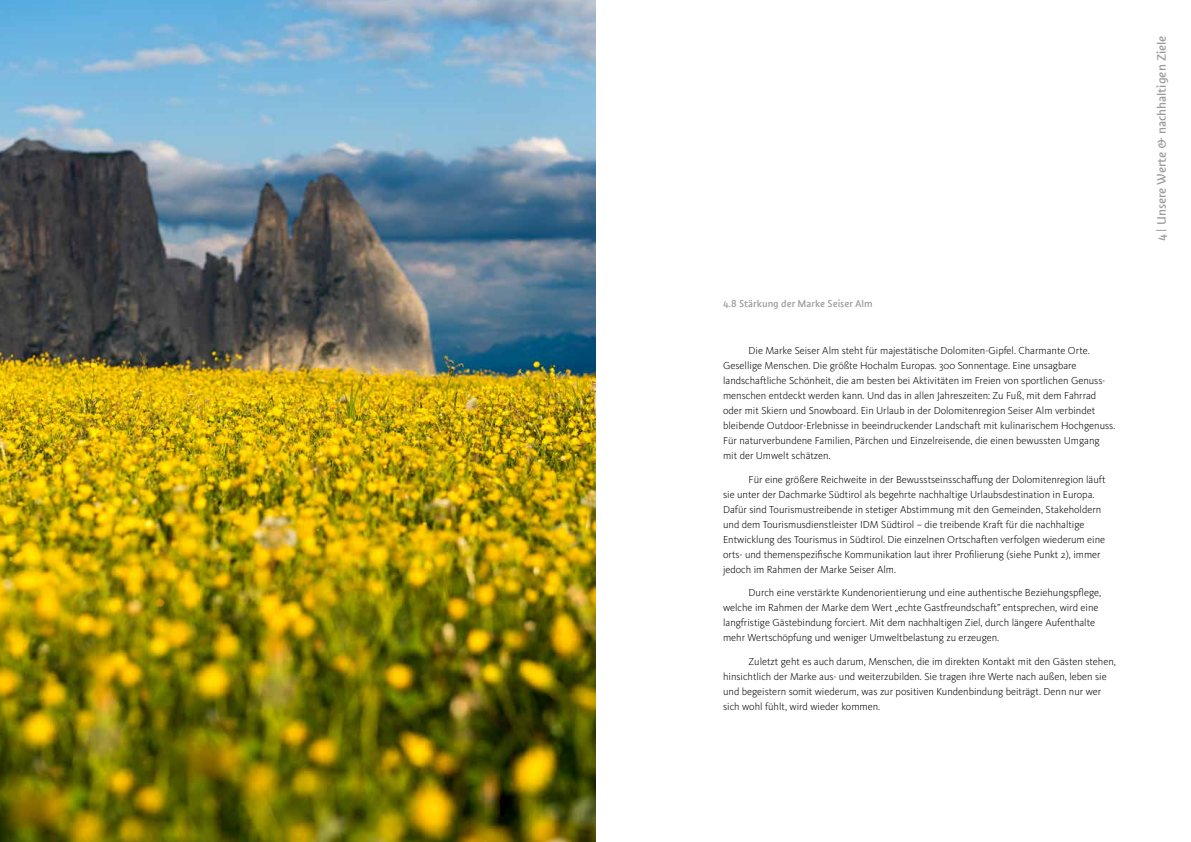
<style>
.page{position:relative;width:1191px;height:842px;background:#fff}
.page>*{position:absolute;margin:0;border:0;box-sizing:border-box;transform-origin:0 0}
.t1{font:13px "Suedtirol Next TT";color:#9d9a9a}
.t2{font:300 10.5px/15px "Kievit OT";color:#000}
.t3{font:10.5px "Suedtirol Next TT";color:#9d9a9a}
</style>
<div class="page">
<img style="left:0;top:0;width:595px;height:842px">
<p class="t3" style="left:723px;top:298px;width:151px">4.8 Stärkung der Marke Seiser Alm</p>
<p class="t2" style="left:723px;top:343px;width:394px;text-indent:26px">Die Marke Seiser Alm steht für majestätische Dolomiten-Gipfel. Charmante Orte.<br>Gesellige Menschen. Die größte Hochalm Europas. 300 Sonnentage. Eine unsagbare landschaftliche Schönheit, die am besten bei Aktivitäten im Freien von sportlichen Genuss&shy;menschen entdeckt werden kann. Und das in allen Jahreszeiten: Zu Fuß, mit dem Fahrrad oder mit Skiern und Snowboard. Ein Urlaub in der Dolomitenregion Seiser Alm verbindet bleibende Outdoor-Erlebnisse in beeindruckender Landschaft mit kulinarischem Hochgenuss.<br>Für naturverbundene Familien, Pärchen und Einzelreisende, die einen bewussten Umgang mit der Umwelt schätzen.</p>
<p class="t2" style="left:723px;top:472px;width:384px;text-indent:26px">Für eine größere Reichweite in der Bewusstseinsschaffung der Dolomitenregion läuft sie unter der Dachmarke Südtirol als begehrte nachhaltige Urlaubsdestination in Europa.<br>Dafür sind Tourismustreibende in stetiger Abstimmung mit den Gemeinden, Stakeholdern und dem Tourismusdienstleister IDM Südtirol – die treibende Kraft für die nachhaltige Entwicklung des Tourismus in Südtirol. Die einzelnen Ortschaften verfolgen wiederum eine orts- und themenspezifische Kommunikation laut ihrer Profilierung (siehe Punkt 2), immer jedoch im Rahmen der Marke Seiser Alm.</p>
<p class="t2" style="left:723px;top:585px;width:379px;text-indent:26px">Durch eine verstärkte Kundenorientierung und eine authentische Beziehungspflege, welche im Rahmen der Marke dem Wert „echte Gastfreundschaft” entsprechen, wird eine langfristige Gästebindung forciert. Mit dem nachhaltigen Ziel, durch längere Aufenthalte mehr Wertschöpfung und weniger Umweltbelastung zu erzeugen.</p>
<p class="t2" style="left:723px;top:654px;width:394px;text-indent:26px">Zuletzt geht es auch darum, Menschen, die im direkten Kontakt mit den Gästen stehen, hinsichtlich der Marke aus- und weiterzubilden. Sie tragen ihre Werte nach außen, leben sie und begeistern somit wiederum, was zur positiven Kundenbindung beiträgt. Denn nur wer sich wohl fühlt, wird wieder kommen.</p>
<p class="t1" style="left:1154px;top:241px;width:207px;rotate:-90deg">4 | Unsere Werte &amp; nachhaltigen Ziele</p>
</div>
